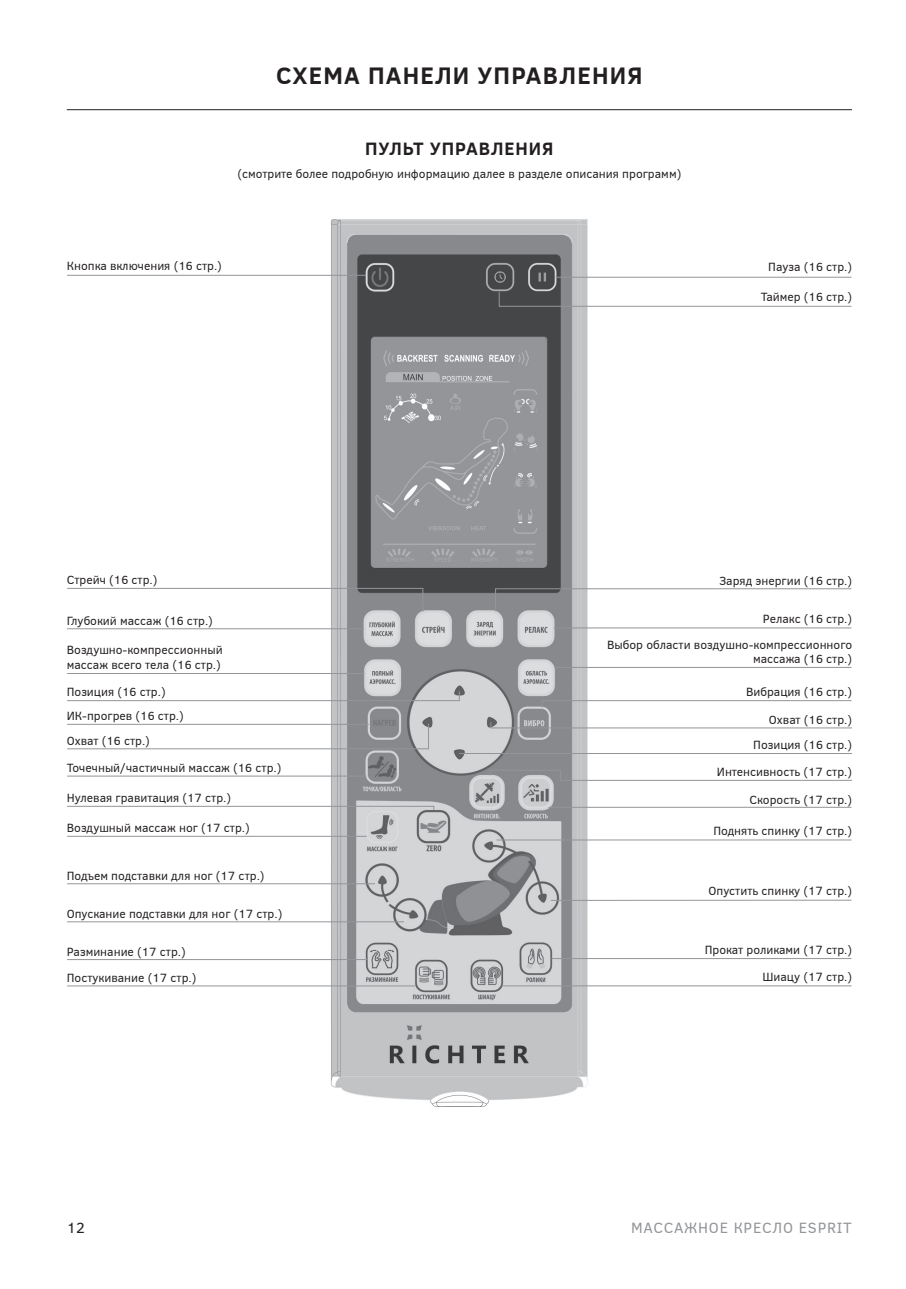
<style>
.page{position:relative;width:906px;height:1289px;background:#fff}
.page>*{position:absolute;margin:0;border:0;box-sizing:border-box;transform-origin:0 0}
.t1{font:700 24px "Clear Sans";letter-spacing:.05em;color:#231f20}
.t2{font:700 18px "Clear Sans";letter-spacing:.05em;color:#231f20}
.t3{font:15px "Clear Sans";letter-spacing:.05em;color:#939598}
.t4{font:15px "Clear Sans";color:#231f20}
.t5{font:12px/14.4px "Clear Sans";color:#231f20;text-align:right}
</style>
<div class="page">
<img style="left:247px;top:219px;width:425px;height:888px">
<hr style="left:67px;top:109px;width:785px;height:1px;background:#231f20">
<svg style="left:67px;top:274px;width:367px;height:712px"></svg>
<svg style="left:67px;top:690px;width:393px;height:59px"></svg>
<svg style="left:495px;top:276px;width:357px;height:710px"></svg>
<hr style="left:459px;top:753px;width:393px;height:1px;background:#939598">
<svg style="left:489px;top:769px;width:363px;height:12px"></svg>
<svg style="left:490px;top:721px;width:362px;height:7px"></svg>
<p class="t1" style="left:276px;top:62px;width:368px">СХЕМА ПАНЕЛИ УПРАВЛЕНИЯ</p>
<p class="t2" style="left:365px;top:138px;width:190px">ПУЛЬТ УПРАВЛЕНИЯ</p>
<p class="t5" style="left:237px;top:166px;width:445px">(смотрите более подробную информацию далее в разделе описания программ)</p>
<p class="t5" style="left:67px;top:258px;width:157px">Кнопка включения (16 стр.)</p>
<p class="t5" style="left:768px;top:259px;width:85px">Пауза (16 стр.)</p>
<p class="t5" style="left:760px;top:289px;width:93px">Таймер (16 стр.)</p>
<p class="t5" style="left:67px;top:572px;width:92px">Стрейч (16 стр.)</p>
<p class="t5" style="left:67px;top:613px;width:148px">Глубокий массаж (16 стр.)</p>
<p class="t5" style="left:67px;top:642px;width:157px">Воздушно-компрессионный</p>
<p class="t5" style="left:67px;top:657px;width:156px">массаж всего тела (16 стр.)</p>
<p class="t5" style="left:67px;top:684px;width:100px">Позиция (16 стр.)</p>
<p class="t5" style="left:67px;top:708px;width:119px">ИК-прогрев (16 стр.)</p>
<p class="t5" style="left:67px;top:733px;width:85px">Охват (16 стр.)</p>
<p class="t5" style="left:67px;top:760px;width:216px">Точечный/частичный массаж (16 стр.)</p>
<p class="t5" style="left:67px;top:790px;width:166px">Нулевая гравитация (17 стр.)</p>
<p class="t5" style="left:67px;top:820px;width:185px">Воздушный массаж ног (17 стр.)</p>
<p class="t5" style="left:67px;top:868px;width:199px">Подъем подставки для ног (17 стр.)</p>
<p class="t5" style="left:67px;top:906px;width:217px">Опускание подставки для ног (17 стр.)</p>
<p class="t5" style="left:67px;top:944px;width:121px">Разминание (17 стр.)</p>
<p class="t5" style="left:67px;top:969px;width:131px">Постукивание (17 стр.)</p>
<p class="t5" style="left:719px;top:573px;width:134px">Заряд энергии (16 стр.)</p>
<p class="t5" style="left:763px;top:611px;width:91px">Релакс (16 стр.)</p>
<p class="t5" style="left:607px;top:637px;width:246px">Выбор области воздушно-компрессионного массажа (16 стр.)</p>
<p class="t5" style="left:746px;top:684px;width:108px">Вибрация (16 стр.)</p>
<p class="t5" style="left:769px;top:712px;width:85px">Охват (16 стр.)</p>
<p class="t5" style="left:753px;top:737px;width:100px">Позиция (16 стр.)</p>
<p class="t5" style="left:717px;top:764px;width:137px">Интенсивность (17 стр.)</p>
<p class="t5" style="left:749px;top:792px;width:104px">Скорость (17 стр.)</p>
<p class="t5" style="left:713px;top:823px;width:140px">Поднять спинку (17 стр.)</p>
<p class="t5" style="left:708px;top:883px;width:145px">Опустить спинку (17 стр.)</p>
<p class="t5" style="left:705px;top:942px;width:149px">Прокат роликами (17 стр.)</p>
<p class="t5" style="left:762px;top:969px;width:91px">Шиацу (17 стр.)</p>
<p class="t4" style="left:67px;top:1219px;width:19px">12</p>
<p class="t3" style="left:631px;top:1219px;width:222px">МАССАЖНОЕ КРЕСЛО ESPRIT</p>
</div>
